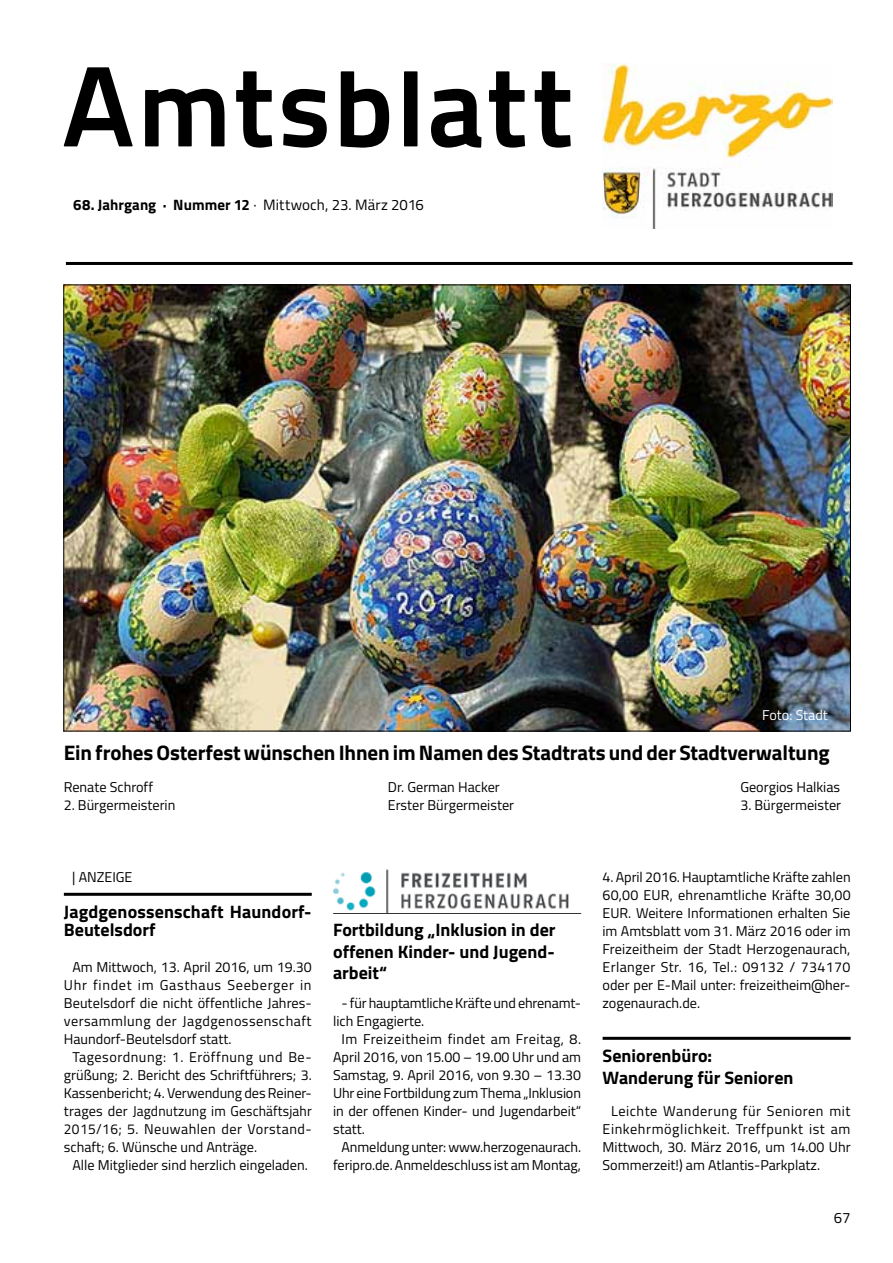
<style>
.page{position:relative;width:893px;height:1263px;background:#fff}
.page>*{position:absolute;margin:0;border:0;box-sizing:border-box;transform-origin:0 0}
.t1{font:700 21px "Titillium";letter-spacing:-.005em;color:#000}
.t2{font:700 18px/21.6px "Titillium";color:#000}
.t3{font:15px "Titillium";color:#000}
.t4{font:14.25px/18px "Titillium";color:#000;text-align:justify}
.t5{font:14.25px "Titillium";letter-spacing:.03em;color:#000}
.t6{font:14.25px "Titillium";letter-spacing:.03em;color:#000;scale:.96 1}
.t7{font:14.25px "Titillium";letter-spacing:.05em;color:#000}
.t8{font:14.25px "Titillium";letter-spacing:.035em;color:#000}
.t9{font:14.25px "Titillium";color:#fff}
.s1{font-weight:700}
</style>
<div class="page">
<hr style="left:66px;top:262px;width:787px;height:3px;background:#000">
<svg style="left:64px;top:67px;width:507px;height:81px"></svg>
<img style="left:602px;top:64px;width:230px;height:165px">
<hr style="left:64px;top:893px;width:248px;height:3px;background:#000">
<img style="left:66px;top:287px;width:783px;height:442px">
<hr style="left:603px;top:1037px;width:248px;height:3px;background:#000">
<hr style="left:333px;top:911px;width:248px;height:3px;background:#000">
<img style="left:333px;top:869px;width:248px;height:43px">
<p class="t3" style="left:73px;top:194px;width:352px"><span class="s1">68. Jahrgang · Nummer 12</span> · Mittwoch, 23. März 2016</p>
<p class="t9" style="left:762px;top:705px;width:67px">Foto: Stadt</p>
<h1 class="t1" style="left:64px;top:736px;width:767px">Ein frohes Osterfest wünschen Ihnen im Namen des Stadtrats und der Stadtverwaltung</h1>
<p class="t4" style="left:64px;top:777px;width:91px">Renate Schroff</p>
<p class="t4" style="left:388px;top:777px;width:114px">Dr. German Hacker</p>
<p class="t4" style="left:740px;top:777px;width:101px">Georgios Halkias</p>
<p class="t4" style="left:64px;top:795px;width:113px">2. Bürgermeisterin</p>
<p class="t4" style="left:388px;top:795px;width:128px">Erster Bürgermeister</p>
<p class="t4" style="left:740px;top:795px;width:102px">3. Bürgermeister</p>
<p class="t4" style="left:72px;top:867px;width:62px">| ANZEIGE</p>
<p class="t2" style="left:64px;top:902px;width:249px;line-height:18px">Jagdgenossenschaft Haundorf-<br>Beutelsdorf</p>
<p class="t4" style="left:72px;top:957px;width:241px">Am Mittwoch, 13. April 2016, um 19.30</p>
<p class="t7" style="left:64px;top:975px;width:249px">Uhr findet im Gasthaus Seeberger in</p>
<p class="t4" style="left:64px;top:993px;width:249px">Beutelsdorf die nicht öffentliche Jahres-</p>
<p class="t5" style="left:64px;top:1011px;width:249px">versammlung der Jagdgenossenschaft</p>
<p class="t4" style="left:64px;top:1029px;width:169px">Haundorf-Beutelsdorf statt.</p>
<p class="t8" style="left:72px;top:1047px;width:241px">Tagesordnung: 1. Eröffnung und Be-</p>
<p class="t4" style="left:64px;top:1065px;width:249px">grüßung; 2. Bericht des Schriftführers; 3.</p>
<p class="t4" style="left:64px;top:1083px;width:249px">Kassenbericht; 4. Verwendung des Reiner-</p>
<p class="t4" style="left:64px;top:1101px;width:249px">trages der Jagdnutzung im Geschäftsjahr</p>
<p class="t6" style="left:64px;top:1119px;width:260px">2015/16; 5. Neuwahlen der Vorstand-</p>
<p class="t4" style="left:64px;top:1137px;width:195px">schaft; 6. Wünsche und Anträge.</p>
<p class="t4" style="left:72px;top:1155px;width:237px">Alle Mitglieder sind herzlich eingeladen.</p>
<p class="t2" style="left:333px;top:918px;width:224px;text-align:justify">Fortbildung „Inklusion in der offenen Kinder- und Jugend&shy;arbeit“</p>
<p class="t4" style="left:342px;top:993px;width:241px">- für hauptamtliche Kräfte und ehrenamt-</p>
<p class="t4" style="left:333px;top:1011px;width:93px">lich Engagierte.</p>
<p class="t5" style="left:342px;top:1029px;width:241px">Im Freizeitheim findet am Freitag, 8.</p>
<p class="t4" style="left:333px;top:1047px;width:249px">April 2016, von 15.00 – 19.00 Uhr und am</p>
<p class="t4" style="left:333px;top:1065px;width:249px">Samstag, 9. April 2016, von 9.30 – 13.30</p>
<p class="t4" style="left:333px;top:1083px;width:249px">Uhr eine Fortbildung zum Thema „Inklusion</p>
<p class="t4" style="left:333px;top:1101px;width:250px">in der offenen Kinder- und Jugendarbeit“</p>
<p class="t4" style="left:333px;top:1119px;width:33px">statt.</p>
<p class="t4" style="left:342px;top:1137px;width:241px">Anmeldung unter: www.herzogenaurach.</p>
<p class="t4" style="left:333px;top:1155px;width:249px">feripro.de. Anmeldeschluss ist am Montag,</p>
<p class="t4" style="left:602px;top:867px;width:250px">4. April 2016. Hauptamtliche Kräfte zahlen 60,00 EUR, ehrenamtliche Kräfte 30,00<br>EUR. Weitere Informationen erhalten Sie im Amtsblatt vom 31. März 2016 oder im Freizeitheim der Stadt Herzogenaurach, Erlanger Str. 16, Tel.: 09132 / 734170 oder per E-Mail unter: freizeitheim@her&shy;zogenaurach.de.</p>
<p class="t2" style="left:603px;top:1044px;width:192px">Seniorenbüro:<br>Wanderung für Senioren</p>
<p class="t4" style="left:603px;top:1101px;width:250px;text-indent:9px">Leichte Wanderung für Senioren mit Einkehrmöglichkeit. Treffpunkt ist am Mittwoch, 30. März 2016, um 14.00 Uhr Sommerzeit!) am Atlantis-Parkplatz.</p>
<p class="t3" style="left:834px;top:1206px;width:18px">67</p>
</div>
